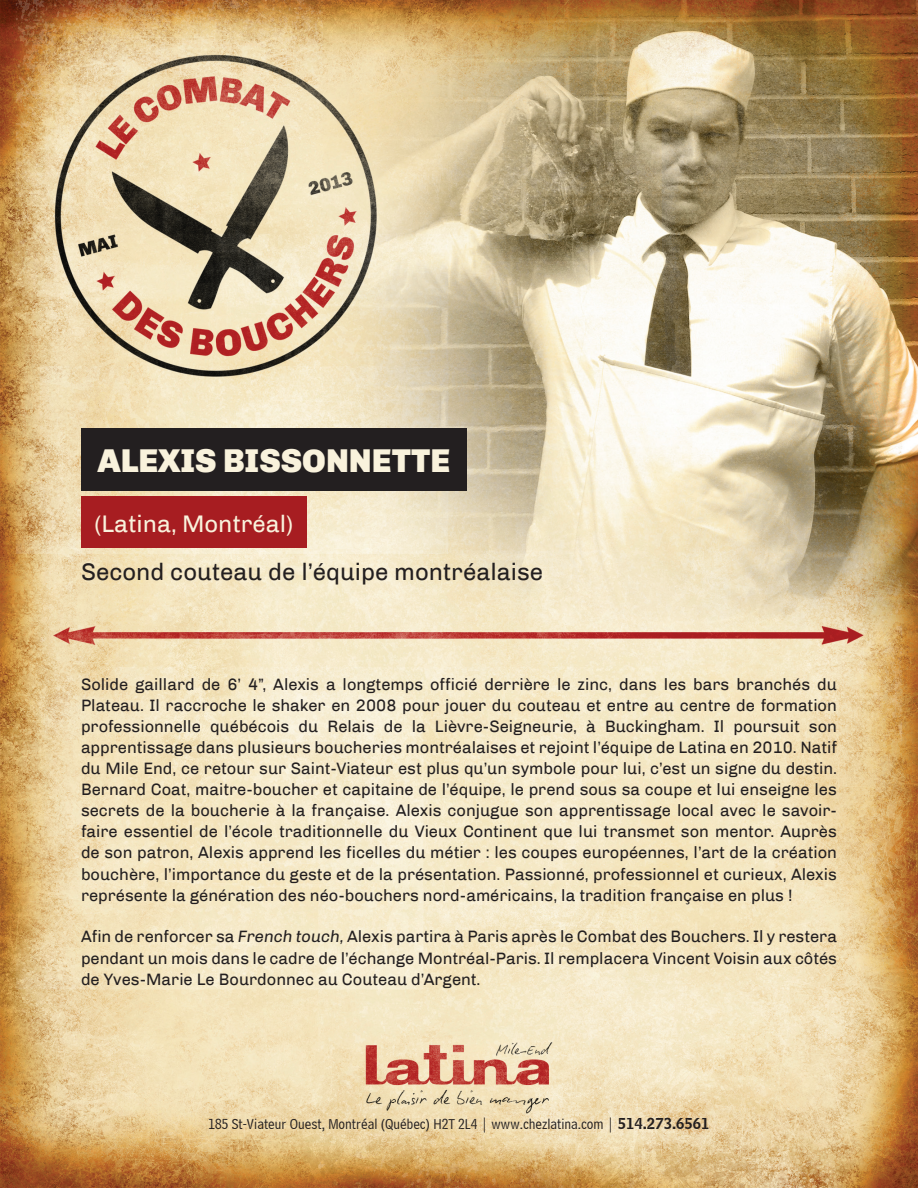
<style>
.page{position:relative;width:918px;height:1188px;background:#fff}
.page>*{position:absolute;margin:0;border:0;box-sizing:border-box;transform-origin:0 0}
.t1{font:900 33px "Chivo";color:#f9f2dc}
.t2{font:24px "Chivo";color:#231f20}
.t3{font:24px "Chivo";color:#f9f2dc}
.t4{font:16.5px/21px "Chivo";color:#231f20;text-align:justify}
.t5{font:15px "Bell Centennial BT Address";color:#231f20}
.s1{font-style:italic}
.s2{font-family:"Bell Centennial BT Name And Number"}
</style>
<div class="page">
<img style="left:0;top:0;width:918px;height:1188px">
<div style="left:81px;top:428px;width:386px;height:62px;background:#231f20"></div>
<div style="left:81px;top:496px;width:226px;height:52px;background:#a71d21"></div>
<h1 class="t1" style="left:97px;top:441px;width:354px">ALEXIS BISSONNETTE</h1>
<h2 class="t3" style="left:94px;top:510px;width:200px">(Latina, Montréal)</h2>
<h2 class="t2" style="left:81px;top:558px;width:464px">Second couteau de l’équipe montréalaise</h2>
<p class="t4" style="left:81px;top:674px;width:758px">Solide gaillard de 6’ 4”, Alexis a longtemps officié derrière le zinc, dans les bars branchés du Plateau. Il raccroche le shaker en 2008 pour jouer du couteau et entre au centre de formation professionnelle québécois du Relais de la Lièvre-Seigneurie, à Buckingham. Il poursuit son apprentissage dans plusieurs boucheries montréalaises et rejoint l’équipe de Latina en 2010. Natif du Mile End, ce retour sur Saint-Viateur est plus qu’un symbole pour lui, c’est un signe du destin.<br>Bernard Coat, maitre-boucher et capitaine de l’équipe, le prend sous sa coupe et lui enseigne les secrets de la boucherie à la française. Alexis conjugue son apprentissage local avec le savoir&shy;faire essentiel de l’école traditionnelle du Vieux Continent que lui transmet son mentor. Auprès de son patron, Alexis apprend les ficelles du métier : les coupes européennes, l’art de la création bouchère, l’importance du geste et de la présentation. Passionné, professionnel et curieux, Alexis représente la génération des néo-bouchers nord-américains, la tradition française en plus !</p>
<p class="t4" style="left:81px;top:926px;width:758px">Afin de renforcer sa <span class="s1">French touch,</span> Alexis partira à Paris après le Combat des Bouchers. Il y restera pendant un mois dans le cadre de l’échange Montréal-Paris. Il remplacera Vincent Voisin aux côtés de Yves-Marie Le Bourdonnec au Couteau d’Argent.</p>
<p class="t5" style="left:208px;top:1116px;width:503px">185 St-Viateur Ouest, Montréal (Québec) H2T 2L4 | www.chezlatina.com | <span class="s2">514.273.6561</span></p>
</div>
